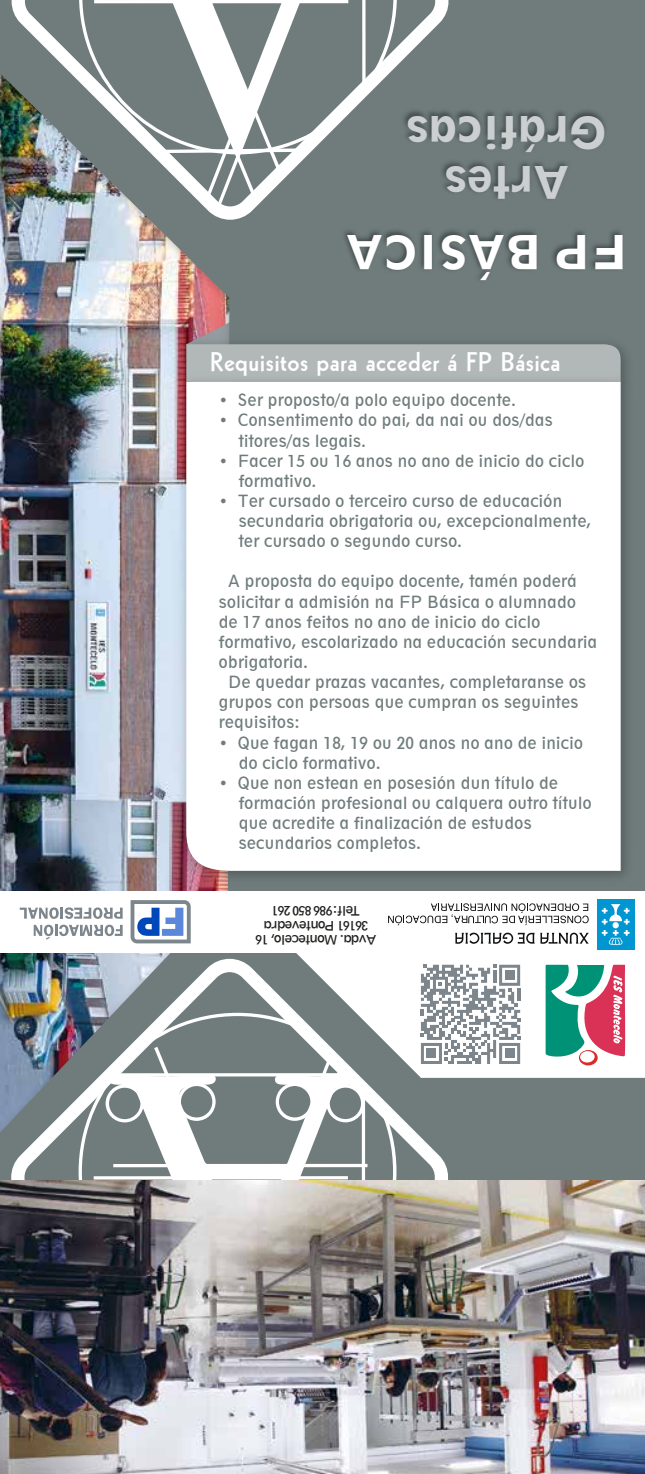
<style>
.page{position:relative;width:645px;height:1474px;background:#fff}
.page>*{position:absolute;margin:0;border:0;box-sizing:border-box;transform-origin:0 0}
.t1{font:800 43.75px "Geometric 212 BT";color:#fff}
.t2{font:800 42px/50.4px "Geometric 212 BT";color:#cbcfcf;text-align:center}
.t3{font:26.25px "Geometric 231 BT Bold C";letter-spacing:.015em;color:#fff}
.t4{font:condensed 15.75px/20.1px "Geometric 212 BT";letter-spacing:.025em;color:#707c7c}
.t5{font:12.25px/14.7px "Geometric 212 BT";letter-spacing:-.05em;color:#1d1d1b;text-align:center}
</style>
<div class="page">
<img style="left:0;top:0;width:645px;height:1180px">
<div style="left:0;top:891px;width:645px;height:62px;background:#fff"></div>
<svg style="left:34px;top:924px;width:89px;height:15px"></svg>
<svg style="left:20px;top:907px;width:103px;height:11px"></svg>
<svg style="left:131px;top:900px;width:60px;height:43px"></svg>
<img style="left:336px;top:215px;width:298px;height:70px">
<img style="left:452px;top:96px;width:160px;height:112px">
<div style="left:421px;top:946px;width:224px;height:131px;background:#fff"></div>
<svg style="left:546px;top:964px;width:80px;height:93px"></svg>
<svg style="left:580px;top:1050px;width:17px;height:14px"></svg>
<div style="left:579px;top:1050px;width:19px;height:15px;border:1px solid #db2a29;border-radius:50%"></div>
<svg style="left:580px;top:1050px;width:15px;height:12px"></svg>
<svg style="left:455px;top:932px;width:134px;height:12px"></svg>
<div style="left:597px;top:899px;width:37px;height:50px;background:#0096d1"></div>
<svg style="left:388px;top:903px;width:201px;height:22px"></svg>
<svg style="left:602px;top:904px;width:27px;height:20px"></svg>
<div style="left:612px;top:922px;width:7px;height:6px;background:#fff;border-radius:50%"></div>
<svg style="left:602px;top:930px;width:27px;height:15px"></svg>
<img style="left:174px;top:332px;width:464px;height:37px">
<svg style="left:186px;top:287px;width:436px;height:82px;background:#888d8d"></svg>
<img style="left:174px;top:369px;width:464px;height:519px">
<svg style="left:186px;top:382px;width:435px;height:490px"></svg>
<img style="left:12px;top:0;width:440px;height:220px">
<svg style="left:109px;top:154px;width:245px;height:53px"></svg>
<svg style="left:79px;top:0;width:318px;height:154px;fill:#707c7c"></svg>
<img style="left:11px;top:958px;width:95px;height:222px">
<svg style="left:79px;top:1012px;width:27px;height:168px;fill:#707c7c"></svg>
<svg style="left:106px;top:953px;width:414px;height:227px"></svg>
<img style="left:0;top:1180px;width:645px;height:293px">
<h2 class="t2" style="left:607px;top:208px;width:203px;rotate:-180deg">Artes<br>Gráficas</h2>
<h1 class="t1" style="left:629px;top:280px;width:284px;rotate:-180deg">FP BÁSICA</h1>
<h3 class="t3" style="left:210px;top:344px;width:352px">Requisitos para acceder á FP Básica</h3>
<p class="t4" style="left:219px;top:390px;width:298px">• Ser proposto/a polo equipo docente.</p>
<p class="t4" style="left:239px;top:410px;width:316px;text-indent:-20px">• Consentimento do pai, da nai ou dos/das titores/as legais.</p>
<p class="t4" style="left:239px;top:450px;width:347px;text-indent:-20px">• Facer 15 ou 16 anos no ano de inicio do ciclo formativo.</p>
<p class="t4" style="left:239px;top:491px;width:354px;text-indent:-20px">• Ter cursado o terceiro curso de educación secundaria obrigatoria ou, excepcionalmente, ter cursado o segundo curso.</p>
<p class="t4" style="left:228px;top:571px;width:350px">A proposta do equipo docente, tamén poderá</p>
<p class="t4" style="left:219px;top:591px;width:358px">solicitar a admisión na FP Básica o alumnado</p>
<p class="t4" style="left:219px;top:611px;width:323px">de 17 anos feitos no ano de inicio do ciclo</p>
<p class="t4" style="left:219px;top:632px;width:380px">formativo, escolarizado na educación secundaria</p>
<p class="t4" style="left:219px;top:652px;width:90px">obrigatoria.</p>
<p class="t4" style="left:228px;top:672px;width:359px">De quedar prazas vacantes, completaranse os</p>
<p class="t4" style="left:219px;top:692px;width:361px">grupos con persoas que cumpran os seguintes</p>
<p class="t4" style="left:219px;top:712px;width:82px">requisitos:</p>
<p class="t4" style="left:239px;top:732px;width:346px;text-indent:-20px">• Que fagan 18, 19 ou 20 anos no ano de inicio do ciclo formativo.</p>
<p class="t4" style="left:239px;top:772px;width:354px;text-indent:-20px">• Que non estean en posesión dun título de formación profesional ou calquera outro título que acredite a finalización de estudos secundarios completos.</p>
<p class="t5" style="left:376px;top:947px;width:122px;rotate:-180deg">Avda. Montecelo, 16<br>36161 Pontevedra<br>Telf:986 850 261</p>
</div>
